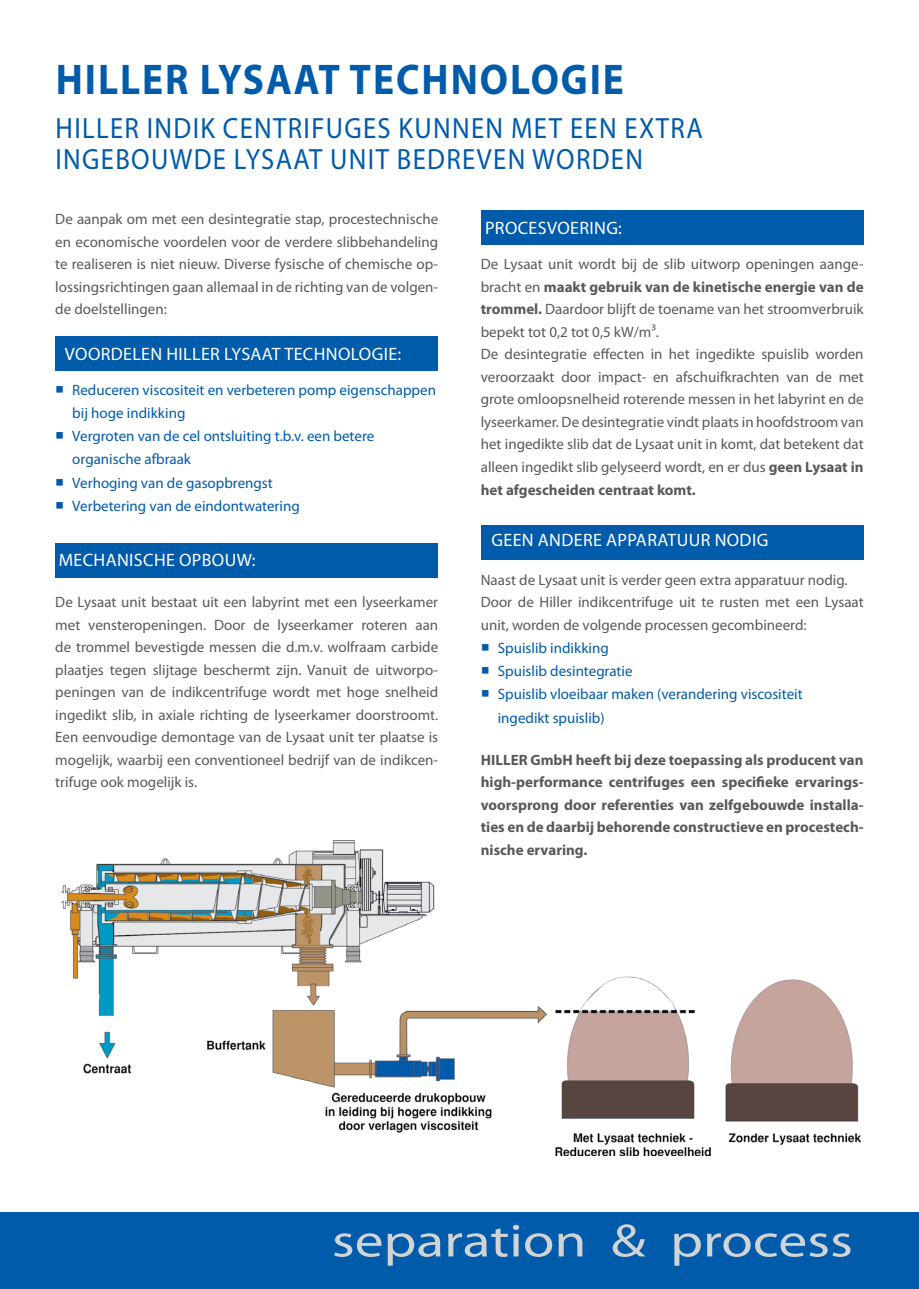
<style>
.page{position:relative;width:919px;height:1289px;background:#fff}
.page>*{position:absolute;margin:0;border:0;box-sizing:border-box;transform-origin:0 0}
.t1{font:46.8px "Myriad Pro";color:#d1d3d4;scale:1.23 1}
.t2{font:700 43.2px "Myriad Pro";letter-spacing:.05em;color:#005baa;scale:.91 1}
.t3{font:29.25px/30.6px "Myriad Pro";letter-spacing:.05em;color:#005baa;scale:.91 1}
.t4{font:18px "Myriad Pro";color:#fff}
.t5{font:15px/22.5px "Myriad Pro";color:#58595b;text-align:justify}
.t6{font:15px/23.2px "Myriad Pro";color:#005baa}
.t7{font:700 15px/22.5px "Myriad Pro";color:#58595b;text-align:justify}
.s1{font-family:"Minion Pro";font-size:22.5px}
.s2{font-weight:700}
</style>
<div class="page">
<div style="left:0;top:1212px;width:25px;height:76px;background:#005baa"></div>
<div style="left:13px;top:1212px;width:905px;height:76px;background:#005baa"></div>
<img style="left:61px;top:840px;width:799px;height:315px">
<div style="left:55px;top:336px;width:383px;height:35px;background:#005baa"></div>
<div style="left:480px;top:210px;width:383px;height:35px;background:#005baa"></div>
<div style="left:480px;top:524px;width:383px;height:35px;background:#005baa"></div>
<div style="left:55px;top:542px;width:383px;height:35px;background:#005baa"></div>
<h2 class="t2" style="left:56px;top:51px;width:233px">HILLER lysaat</h2>
<h2 class="t2" style="left:349px;top:51px;width:29px">technologie</h2>
<h3 class="t3" style="left:56px;top:112px;width:712px">HILLER INDIK CENTRIFUGES KUNNEN MET EEN EXTRA<br>INGEBOUWDE LYSAAT UNIT BEDREVEN WORDEN</h3>
<p class="t5" style="left:55px;top:208px;width:384px">De aanpak om met een desintegratie stap, procestechnische en economische voordelen voor de verdere slibbehandeling te realiseren is niet nieuw. Diverse fysische of chemische op&shy;lossingsrichtingen gaan allemaal in de richting van de volgen&shy;de doelstellingen:</p>
<p class="t4" style="left:65px;top:342px;width:12px">voordelen</p>
<p class="t4" style="left:166px;top:342px;width:10px">hiller</p>
<p class="t4" style="left:224px;top:342px;width:11px">lysaat</p>
<p class="t4" style="left:284px;top:342px;width:12px">technologie</p>
<p class="t4" style="left:397px;top:342px;width:5px">:</p>
<p class="t6" style="left:72px;top:378px;width:365px;text-indent:-17px"><span class="s1">■</span> Reduceren viscositeit en verbeteren pomp eigenschappen bij hoge indikking</p>
<p class="t6" style="left:72px;top:424px;width:303px;text-indent:-17px"><span class="s1">■</span> Vergroten van de cel ontsluiting t.b.v. een betere organische afbraak</p>
<p class="t6" style="left:55px;top:471px;width:219px"><span class="s1">■</span> Verhoging van de gasopbrengst</p>
<p class="t6" style="left:55px;top:494px;width:246px"><span class="s1">■</span> Verbetering van de eindontwatering</p>
<p class="t4" style="left:59px;top:548px;width:12px">mechanische</p>
<p class="t4" style="left:179px;top:548px;width:14px">opbouw</p>
<p class="t4" style="left:252px;top:548px;width:5px">:</p>
<p class="t5" style="left:55px;top:590px;width:384px">De Lysaat unit bestaat uit een labyrint met een lyseerkamer met vensteropeningen. Door de lyseerkamer roteren aan de trommel bevestigde messen die d.m.v. wolfraam carbide plaatjes tegen slijtage beschermt zijn. Vanuit de uitworpo&shy;peningen van de indikcentrifuge wordt met hoge snelheid ingedikt slib, in axiale richting de lyseerkamer doorstroomt.<br>Een eenvoudige demontage van de Lysaat unit ter plaatse is mogelijk, waarbij een conventioneel bedrijf van de indikcen&shy;trifuge ook mogelijk is.</p>
<p class="t4" style="left:485px;top:216px;width:12px">procesvoering</p>
<p class="t4" style="left:618px;top:216px;width:5px">:</p>
<p class="t5" style="left:480px;top:253px;width:384px;text-align:left">De Lysaat unit wordt bij de slib uitworp openingen aange&shy;bracht en <span class="s2">maakt gebruik van de kinetische energie van de trommel.</span> Daardoor blijft de toename van het stroomverbruik bepekt tot 0,2 tot 0,5 kW/m³.<br>De desintegratie effecten in het ingedikte spuislib worden veroorzaakt door impact- en afschuifkrachten van de met grote omloopsnelheid roterende messen in het labyrint en de lyseerkamer. De desintegratie vindt plaats in hoofdstroom van het ingedikte slib dat de Lysaat unit in komt, dat betekent dat alleen ingedikt slib gelyseerd wordt, en er dus <span class="s2">geen Lysaat in het afgescheiden centraat komt.</span></p>
<p class="t4" style="left:491px;top:529px;width:12px">geen</p>
<p class="t4" style="left:538px;top:529px;width:12px">andere</p>
<p class="t4" style="left:606px;top:529px;width:12px">apparatuur</p>
<p class="t4" style="left:714px;top:529px;width:12px">nodig</p>
<p class="t5" style="left:480px;top:568px;width:384px;text-align:left">Naast de Lysaat unit is verder geen extra apparatuur nodig.<br>Door de Hiller indikcentrifuge uit te rusten met een Lysaat unit, worden de volgende processen gecombineerd:</p>
<p class="t6" style="left:480px;top:636px;width:130px"><span class="s1">■</span> Spuislib indikking</p>
<p class="t6" style="left:480px;top:659px;width:153px"><span class="s1">■</span> Spuislib desintegratie</p>
<p class="t6" style="left:497px;top:682px;width:306px;text-indent:-17px"><span class="s1">■</span> Spuislib vloeibaar maken (verandering viscositeit ingedikt spuislib)</p>
<p class="t7" style="left:480px;top:747px;width:384px">HILLER GmbH heeft bij deze toepassing als producent van high-performance centrifuges een specifieke ervarings&shy;voorsprong door referenties van zelfgebouwde installa&shy;ties en de daarbij behorende constructieve en procestech&shy;nische ervaring.</p>
<h1 class="t1" style="left:332px;top:1211px;width:425px">separation &amp; process</h1>
</div>
